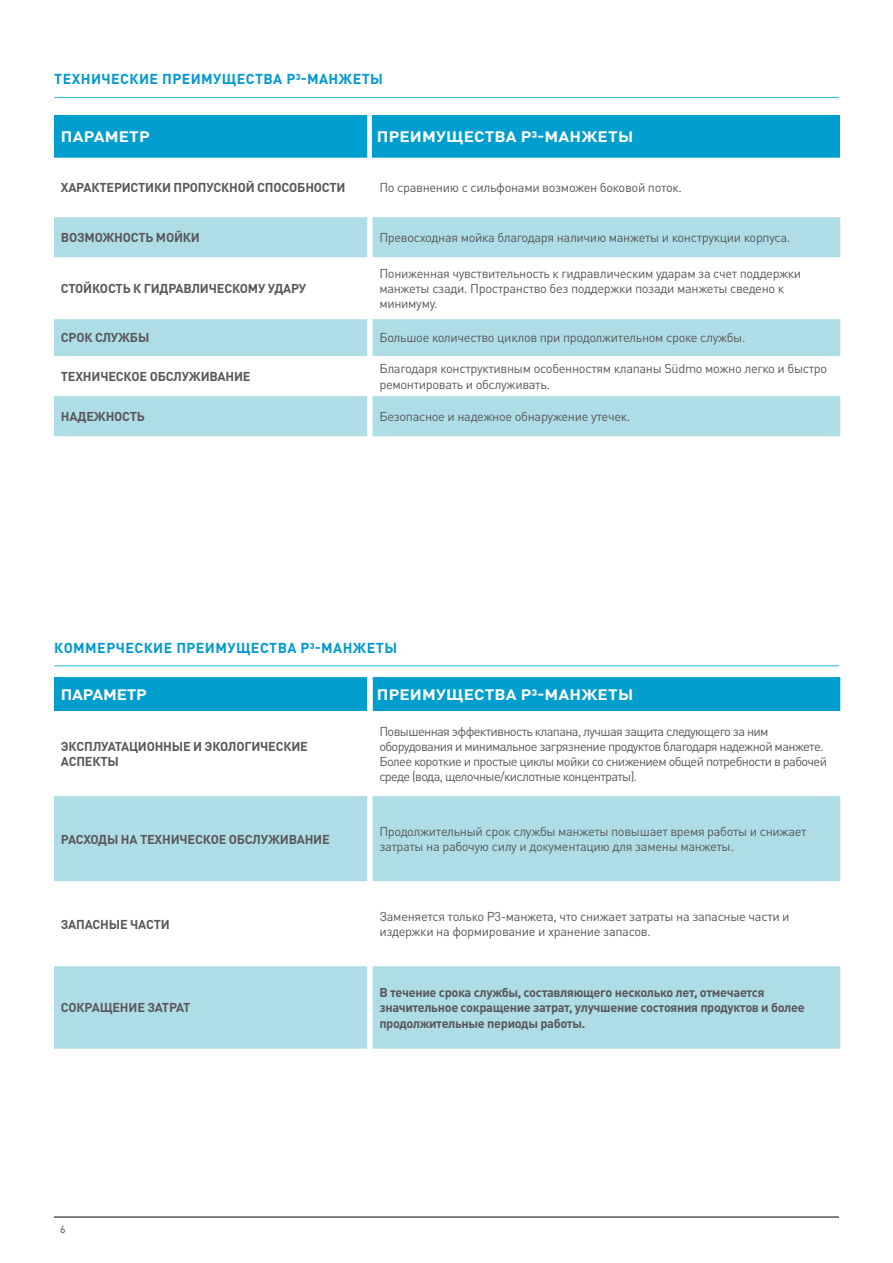
<style>
.page{position:relative;width:893px;height:1263px;background:#fff}
.page>*{position:absolute;margin:0;border:0;box-sizing:border-box;transform-origin:0 0}
.t1{font:700 15px "DIN Pro";letter-spacing:.01em;color:#fff;scale:1.14 1}
.t2{font:700 15px "DIN Pro";letter-spacing:-.015em;color:#fff;scale:1.14 1}
.t3{font:700 14.25px "DIN Pro";letter-spacing:.03em;color:#0098d1}
.t4{font:12.75px/15.3px "DIN Pro";letter-spacing:-.025em;color:#58585a}
.t5{font:700 12.75px/15.3px "DIN Pro";letter-spacing:-.025em;color:#58585a}
.t6{font:12.75px/15.3px "DIN Pro";letter-spacing:-.05em;color:#58585a}
.t7{font:10.5px "DIN Pro";color:#3e3d40}
</style>
<div class="page">
<hr style="left:54px;top:1217px;width:785px;height:1px;background:#000">
<hr style="left:54px;top:97px;width:785px;height:1px;background:#28b6de">
<hr style="left:54px;top:665px;width:785px;height:1px;background:#28b6de">
<svg style="left:54px;top:115px;width:786px;height:322px;background:#11a4d1"></svg>
<div style="left:373px;top:115px;width:467px;height:43px;background:#009ece"></div>
<svg style="left:54px;top:158px;width:786px;height:59px"></svg>
<svg style="left:54px;top:217px;width:786px;height:219px;fill:#afdde6"></svg>
<div style="left:54px;top:677px;width:786px;height:34px;background:#009ece"></div>
<svg style="left:54px;top:796px;width:786px;height:253px;fill:#afdde6"></svg>
<p class="t3" style="left:54px;top:67px;width:330px">ТЕХНИЧЕСКИЕ ПРЕИМУЩЕСТВА P³-МАНЖЕТЫ</p>
<p class="t1" style="left:61px;top:124px;width:80px">ПАРАМЕТР</p>
<p class="t1" style="left:377px;top:124px;width:226px">ПРЕИМУЩЕСТВА P³-МАНЖЕТЫ</p>
<p class="t5" style="left:61px;top:179px;width:286px">ХАРАКТЕРИСТИКИ ПРОПУСКНОЙ СПОСОБНОСТИ</p>
<p class="t4" style="left:379px;top:179px;width:304px">По сравнению с сильфонами возможен боковой поток.</p>
<p class="t5" style="left:61px;top:228px;width:141px">ВОЗМОЖНОСТЬ МОЙКИ</p>
<p class="t4" style="left:379px;top:229px;width:412px">Превосходная мойка благодаря наличию манжеты и конструкции корпуса.</p>
<p class="t5" style="left:61px;top:279px;width:247px">СТОЙКОСТЬ К ГИДРАВЛИЧЕСКОМУ УДАРУ</p>
<p class="t4" style="left:379px;top:264px;width:423px">Пониженная чувствительность к гидравлическим ударам за счет поддержки манжеты сзади. Пространство без поддержки позади манжеты сведено к минимуму.</p>
<p class="t5" style="left:61px;top:329px;width:90px">СРОК СЛУЖБЫ</p>
<p class="t4" style="left:379px;top:329px;width:368px">Большое количество циклов при продолжительном сроке службы.</p>
<p class="t5" style="left:61px;top:367px;width:191px">ТЕХНИЧЕСКОЕ ОБСЛУЖИВАНИЕ</p>
<p class="t4" style="left:379px;top:360px;width:449px">Благодаря конструктивным особенностям клапаны Südmo можно легко и быстро ремонтировать и обслуживать.</p>
<p class="t5" style="left:61px;top:407px;width:86px">НАДЕЖНОСТЬ</p>
<p class="t4" style="left:379px;top:408px;width:252px">Безопасное и надежное обнаружение утечек.</p>
<p class="t3" style="left:54px;top:636px;width:344px">КОММЕРЧЕСКИЕ ПРЕИМУЩЕСТВА P³-МАНЖЕТЫ</p>
<p class="t2" style="left:61px;top:682px;width:77px">ПАРАМЕТР</p>
<p class="t1" style="left:377px;top:682px;width:226px">ПРЕИМУЩЕСТВА P³-МАНЖЕТЫ</p>
<p class="t5" style="left:61px;top:737px;width:249px">ЭКСПЛУАТАЦИОННЫЕ И ЭКОЛОГИЧЕСКИЕ<br>АСПЕКТЫ</p>
<p class="t6" style="left:379px;top:722px;width:449px">Повышенная эффективность клапана, лучшая защита следующего за ним оборудования и минимальное загрязнение продуктов благодаря надежной манжете.<br>Более короткие и простые циклы мойки со снижением общей потребности в рабочей среде (вода, щелочные/кислотные концентраты).</p>
<p class="t5" style="left:61px;top:830px;width:270px">РАСХОДЫ НА ТЕХНИЧЕСКОЕ ОБСЛУЖИВАНИЕ</p>
<p class="t4" style="left:379px;top:822px;width:429px">Продолжительный срок службы манжеты повышает время работы и снижает затраты на рабочую силу и документацию для замены манжеты.</p>
<p class="t5" style="left:61px;top:915px;width:110px">ЗАПАСНЫЕ ЧАСТИ</p>
<p class="t4" style="left:379px;top:907px;width:412px">Заменяется только P3-манжета, что снижает затраты на запасные части и издержки на формирование и хранение запасов.</p>
<p class="t5" style="left:61px;top:998px;width:131px">СОКРАЩЕНИЕ ЗАТРАТ</p>
<p class="t7" style="left:60px;top:1221px;width:7px">6</p>
<p class="t5" style="left:379px;top:983px;width:427px">В течение срока службы, составляющего несколько лет, отмечается значительное сокращение затрат, улучшение состояния продуктов и более продолжительные периоды работы.</p>
</div>
